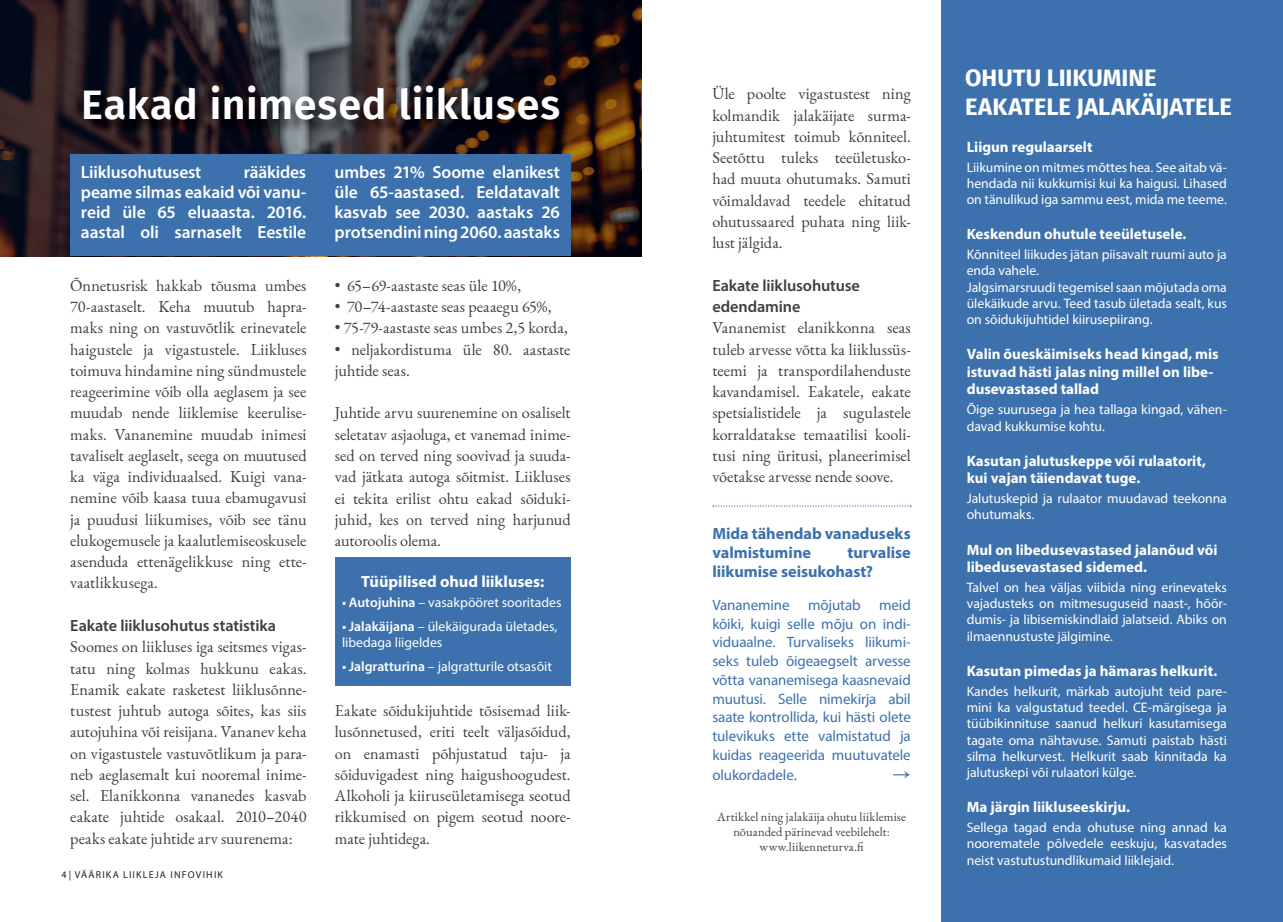
<style>
.page{position:relative;width:1283px;height:922px;background:#fff}
.page>*{position:absolute;margin:0;border:0;box-sizing:border-box;transform-origin:0 0}
.t1{font:600 41.25px "Fira Sans";letter-spacing:.015em;color:#fff}
.t2{font:700 23.75px "Fira Sans";color:#fff}
.t3{font:600 17.5px/20px "Myriad Pro";letter-spacing:-.01em;color:#fff;text-align:justify}
.t4{font:800 17.5px "EB Garamond";color:#3d71ad}
.t5{font:16.25px/21.2px "EB Garamond";color:#3e3e3f;text-align:justify}
.t6{font:700 16.25px/18.8px "Myriad Pro";color:#3d71ad}
.t7{font:600 16.25px/21.2px "Myriad Pro";letter-spacing:-.005em;color:#3e3e3f}
.t8{font:700 16.25px "Myriad Pro";letter-spacing:-.005em;color:#fff}
.t9{font:700 15px/17.5px "Myriad Pro";color:#fff}
.t10{font:15px/18.9px "Myriad Pro";letter-spacing:-.01em;color:#3d71ad;text-align:justify}
.t11{font:13.75px/16.2px "Myriad Pro";letter-spacing:-.005em;color:#fff}
.t12{font:12.5px/15px "EB Garamond";letter-spacing:.01em;color:#3e3e3f;text-align:center}
.t13{font:10px "Myriad Pro";letter-spacing:.12em;color:#231f20}
.s1{font-weight:600}
</style>
<div class="page">
<img style="left:0;top:0;width:641px;height:256px">
<div style="left:70px;top:154px;width:500px;height:102px;background:#3d71ad"></div>
<div style="left:335px;top:556px;width:235px;height:129px;background:#3d71ad"></div>
<div style="left:942px;top:0;width:341px;height:921px;background:#3d71ad"></div>
<img style="left:86px;top:87px;width:489px;height:48px">
<svg style="left:713px;top:505px;width:198px;height:1px"></svg>
<h2 class="t2" style="left:965px;top:58px;width:193px">OHUTU LIIKUMINE</h2>
<h1 class="t1" style="left:81px;top:70px;width:481px">Eakad inimesed liikluses</h1>
<h2 class="t2" style="left:965px;top:87px;width:268px">EAKATELE JALAKÄIJATELE</h2>
<p class="t5" style="left:712px;top:83px;width:200px">Üle poolte vigastustest ning kolmandik jalakäijate surma&shy;juhtumitest toimub kõnniteel.<br>Seetõttu tuleks teeületusko&shy;had muuta ohutumaks. Samuti võimaldavad teedele ehitatud ohutussaared puhata ning liik&shy;lust jälgida.</p>
<p class="t7" style="left:712px;top:274px;width:149px">Eakate liiklusohutuse edendamine</p>
<p class="t5" style="left:712px;top:317px;width:200px">Vananemist elanikkonna seas tuleb arvesse võtta ka liiklussüs&shy;teemi ja transpordilahenduste kavandamisel. Eakatele, eakate spetsialistidele ja sugulastele korraldatakse temaatilisi kooli&shy;tusi ning üritusi, planeerimisel võetakse arvesse nende soove.</p>
<p class="t9" style="left:967px;top:137px;width:127px">Liigun regulaarselt</p>
<p class="t11" style="left:967px;top:158px;width:262px;text-align:justify">Liikumine on mitmes mõttes hea. See aitab vä&shy;hendada nii kukkumisi kui ka haigusi. Lihased on tänulikud iga sammu eest, mida me teeme.</p>
<p class="t9" style="left:967px;top:225px;width:221px">Keskendun ohutule teeületusele.</p>
<p class="t11" style="left:967px;top:246px;width:262px">Kõnniteel liikudes jätan piisavalt ruumi auto ja enda vahele.<br>Jalgsimarsruudi tegemisel saan mõjutada oma ülekäikude arvu. Teed tasub ületada sealt, kus on sõidukijuhtidel kiirusepiirang.</p>
<p class="t9" style="left:967px;top:345px;width:253px">Valin õueskäimiseks head kingad, mis istuvad hästi jalas ning millel on libe&shy;dusevastased tallad</p>
<p class="t11" style="left:967px;top:401px;width:262px">Õige suurusega ja hea tallaga kingad, vähen&shy;davad kukkumise kohtu.</p>
<p class="t9" style="left:967px;top:451px;width:241px">Kasutan jalutuskeppe või rulaatorit, kui vajan täiendavat tuge.</p>
<p class="t11" style="left:967px;top:490px;width:262px">Jalutuskepid ja rulaator muudavad teekonna ohutumaks.</p>
<p class="t9" style="left:967px;top:540px;width:252px">Mul on libedusevastased jalanõud või libedusevastased sidemed.</p>
<p class="t11" style="left:967px;top:578px;width:262px;text-align:justify">Talvel on hea väljas viibida ning erinevateks vajadusteks on mitmesuguseid naast-, hõõr&shy;dumis- ja libisemiskindlaid jalatseid. Abiks on ilmaennustuste jälgimine.</p>
<p class="t9" style="left:967px;top:661px;width:252px">Kasutan pimedas ja hämaras helkurit.</p>
<p class="t11" style="left:967px;top:682px;width:262px;text-align:justify">Kandes helkurit, märkab autojuht teid pare&shy;mini ka valgustatud teedel. CE-märgisega ja tüübikinnituse saanud helkuri kasutamisega tagate oma nähtavuse. Samuti paistab hästi silma helkurvest. Helkurit saab kinnitada ka jalutuskepi või rulaatori külge.</p>
<p class="t9" style="left:967px;top:797px;width:165px">Ma järgin liikluseeskirju.</p>
<p class="t11" style="left:967px;top:818px;width:262px;text-align:justify">Sellega tagad enda ohutuse ning annad ka noorematele põlvedele eeskuju, kasvatades neist vastutustundlikumaid liiklejaid.</p>
<p class="t3" style="left:81px;top:162px;width:227px;text-indent:163px">rääkides peame silmas eakaid või vanu&shy;reid üle 65 eluaasta. 2016. aastal oli sarnaselt Eestile</p>
<p class="t3" style="left:335px;top:162px;width:227px">umbes 21% Soome elanikest üle 65-aastased. Eeldatavalt kasvab see 2030. aastaks 26 protsendini ning 2060. aastaks</p>
<p class="t5" style="left:70px;top:274px;width:238px">Õnnetusrisk hakkab tõusma umbes 70-aastaselt. Keha muutub hapra&shy;maks ning on vastuvõtlik erinevatele haigustele ja vigastustele. Liikluses toimuva hindamine ning sündmustele reageerimine võib olla aeglasem ja see muudab nende liiklemise keerulise&shy;maks. Vananemine muudab inimesi tavaliselt aeglaselt, seega on muutused ka väga individuaalsed. Kuigi vana&shy;nemine võib kaasa tuua ebamugavusi ja puudusi liikumises, võib see tänu elukogemusele ja kaalutlemiseoskusele asenduda ettenägelikkuse ning ette&shy;vaatlikkusega.</p>
<p class="t7" style="left:70px;top:614px;width:207px">Eakate liiklusohutus statistika</p>
<p class="t5" style="left:70px;top:636px;width:238px">Soomes on liikluses iga seitsmes vigas&shy;tatu ning kolmas hukkunu eakas.<br>Enamik eakate rasketest liiklusõnne&shy;tustest juhtub autoga sõites, kas siis autojuhina või reisijana. Vananev keha on vigastustele vastuvõtlikum ja para&shy;neb aeglasemalt kui nooremal inime&shy;sel. Elanikkonna vananedes kasvab eakate juhtide osakaal. 2010–2040 peaks eakate juhtide arv suurenema:</p>
<p class="t3" style="left:81px;top:162px;width:122px">Liiklusohutusest</p>
<p class="t5" style="left:335px;top:275px;width:188px">• 65–69-aastaste seas üle 10%,</p>
<p class="t5" style="left:335px;top:296px;width:218px">• 70–74-aastaste seas peaaegu 65%,</p>
<p class="t5" style="left:335px;top:317px;width:234px">• 75-79-aastaste seas umbes 2,5 korda,</p>
<p class="t5" style="left:335px;top:338px;width:237px">• neljakordistuma üle 80. aastaste juhtide seas.</p>
<p class="t5" style="left:335px;top:402px;width:237px">Juhtide arvu suurenemine on osaliselt seletatav asjaoluga, et vanemad inime&shy;sed on terved ning soovivad ja suuda&shy;vad jätkata autoga sõitmist. Liikluses ei tekita erilist ohtu eakad sõiduki&shy;juhid, kes on terved ning harjunud autoroolis olema.</p>
<p class="t8" style="left:361px;top:570px;width:185px">Tüüpilised ohud liikluses:</p>
<p class="t11" style="left:342px;top:594px;width:221px"><span class="s1">• Autojuhina</span> – vasakpööret sooritades</p>
<p class="t11" style="left:342px;top:617px;width:217px"><span class="s1">• Jalakäijana</span> – ülekäigurada ületades, libedaga liigeldes</p>
<p class="t11" style="left:342px;top:657px;width:211px"><span class="s1">• Jalgratturina</span> – jalgratturile otsasõit</p>
<p class="t5" style="left:335px;top:699px;width:237px">Eakate sõidukijuhtide tõsisemad liik&shy;lusõnnetused, eriti teelt väljasõidud, on enamasti põhjustatud taju- ja sõiduvigadest ning haigushoogudest.<br>Alkoholi ja kiiruseületamisega seotud rikkumised on pigem seotud noore&shy;mate juhtidega.</p>
<p class="t6" style="left:712px;top:524px;width:200px">Mida tähendab vanaduseks valmistumine</p>
<p class="t6" style="left:712px;top:542px;width:200px;text-indent:135px">turvalise liikumise seisukohast?</p>
<p class="t10" style="left:712px;top:595px;width:200px">Vananemine mõjutab meid kõiki, kuigi selle mõju on indi&shy;viduaalne. Turvaliseks liikumi&shy;seks tuleb õigeaegselt arvesse võtta vananemisega kaasnevaid muutusi. Selle nimekirja abil saate kontrollida, kui hästi olete tulevikuks ette valmistatud ja kuidas reageerida muutuvatele olukordadele.</p>
<p class="t4" style="left:892px;top:761px;width:19px">→</p>
<p class="t12" style="left:717px;top:809px;width:190px">Artikkel ning jalakäija ohutu liiklemise nõuanded pärinevad veebilehelt: www.liikenneturva.fi</p>
<p class="t13" style="left:61px;top:867px;width:163px">4 | VÄÄRIKA LIIKLEJA INFOVIHIK</p>
</div>
